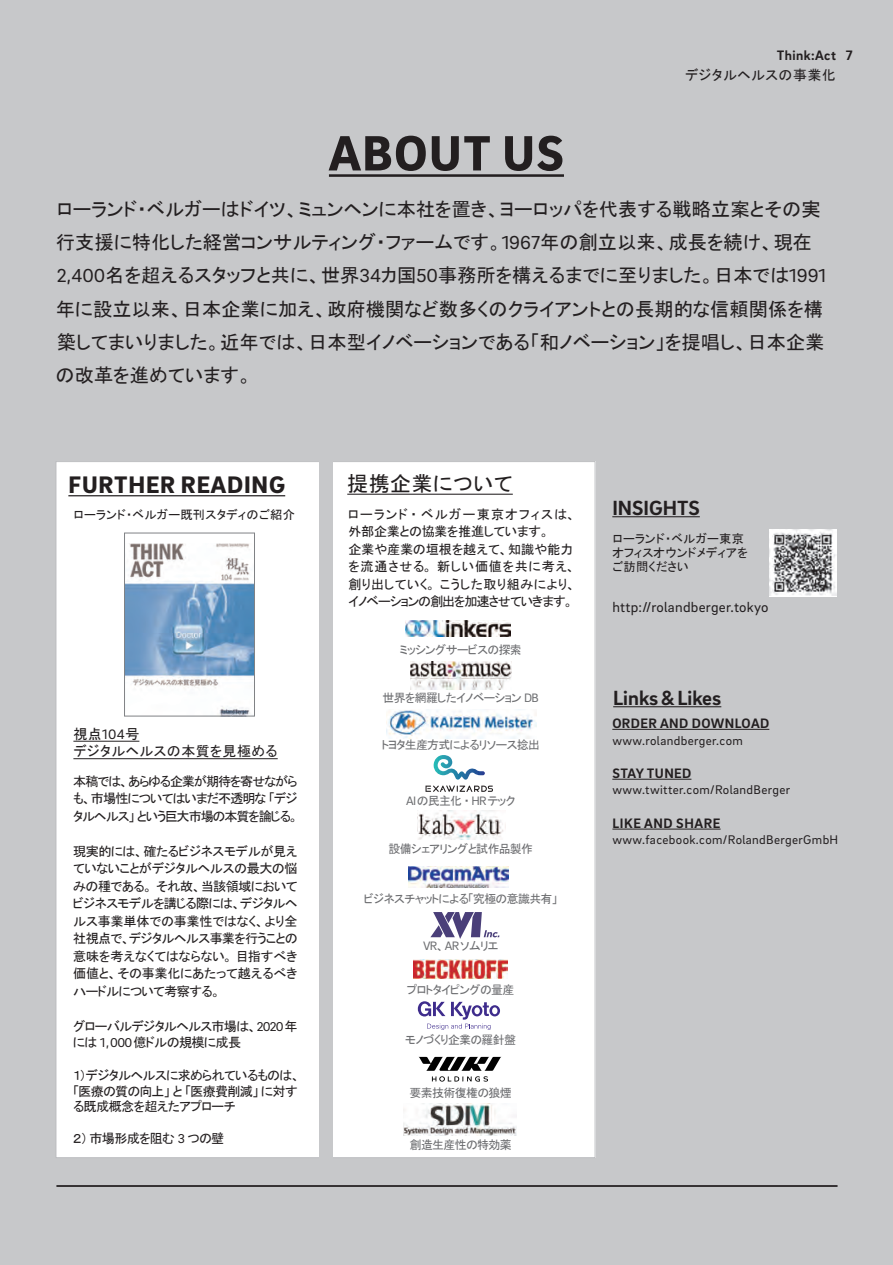
<style>
.page{position:relative;width:893px;height:1265px;background:#c7c8ca}
.page>*{position:absolute;margin:0;border:0;box-sizing:border-box;transform-origin:0 0}
.t1{font:900 50.75px "Brix Sans";letter-spacing:.03em;color:#231f20}
.t2{font:900 24.5px "Brix Sans";letter-spacing:.035em;color:#231f20}
.t3{font:700 21px "Brix Sans";color:#231f20}
.t4{font:21px "MS P Gothic";letter-spacing:.02em;color:#231f20}
.t5{font:19.25px/33.2px "MS P Gothic";color:#231f20}
.t6{font:14.7px "Brix Sans";letter-spacing:.02em;color:#231f20}
.t7{font:700 14px "Brix Sans";letter-spacing:.03em;color:#231f20}
.t8{font:14px/17.5px "MS P Gothic";letter-spacing:.03em;color:#231f20}
.t9{font:13.12px/17.5px "MS P Gothic";letter-spacing:-.05em;color:#231f20;text-align:justify}
.t10{font:13.12px/17.5px "MS P Gothic";letter-spacing:-.005em;color:#231f20}
.t11{font:12.78px "Brix Sans";letter-spacing:.03em;color:#231f20}
.t12{font:12.25px/14px "MS P Gothic";letter-spacing:.02em;color:#231f20}
.t13{font:11.9px "MS P Gothic";letter-spacing:-.05em;color:#6c6d70}
.s1{font-family:"Brix Sans"}
.s2{font-family:"Brix Sans";font-size:20.3px}
.s3{font-family:"Brix Sans";font-size:13.83px}
.s4{font-family:"Brix Sans";font-size:12.42px}
</style>
<div class="page">
<hr style="left:329px;top:174px;width:235px;height:3px;background:#231f20">
<div style="left:56px;top:462px;width:539px;height:696px;background:#fff"></div>
<hr style="left:613px;top:706px;width:108px;height:1px;background:#231f20">
<hr style="left:612px;top:729px;width:157px;height:1px;background:#231f20">
<hr style="left:612px;top:779px;width:79px;height:1px;background:#231f20">
<hr style="left:612px;top:829px;width:109px;height:1px;background:#231f20">
<hr style="left:612px;top:516px;width:88px;height:1px;background:#231f20">
<img style="left:769px;top:530px;width:67px;height:66px">
<hr style="left:347px;top:494px;width:166px;height:1px;background:#231f20">
<img style="left:410px;top:661px;width:101px;height:28px">
<img style="left:409px;top:867px;width:99px;height:21px">
<img style="left:387px;top:709px;width:149px;height:30px">
<img style="left:418px;top:811px;width:86px;height:28px">
<img style="left:406px;top:620px;width:104px;height:17px">
<img style="left:414px;top:960px;width:94px;height:18px">
<svg style="left:430px;top:912px;width:69px;height:27px"></svg>
<div style="left:319px;top:414px;width:13px;height:772px;background:#c7c8ca"></div>
<hr style="left:68px;top:495px;width:217px;height:1px;background:#231f20">
<img style="left:126px;top:543px;width:127px;height:171px">
<div style="left:124px;top:533px;width:131px;height:183px;border:1px solid #808285"></div>
<svg style="left:434px;top:755px;width:51px;height:25px"></svg>
<svg style="left:425px;top:786px;width:68px;height:6px"></svg>
<svg style="left:418px;top:1001px;width:82px;height:29px"></svg>
<hr style="left:56px;top:1185px;width:781px;height:2px;background:#231f20">
<hr style="left:73px;top:741px;width:66px;height:1px;background:#231f20">
<hr style="left:73px;top:758px;width:205px;height:1px;background:#231f20">
<svg style="left:419px;top:1057px;width:82px;height:25px"></svg>
<img style="left:403px;top:1103px;width:113px;height:33px">
<h1 class="t1" style="left:329px;top:120px;width:237px">ABOUT US</h1>
<p class="t7" style="left:777px;top:46px;width:77px">Think:Act 7</p>
<p class="t8" style="left:685px;top:67px;width:152px">デジタルヘルスの事業化</p>
<p class="t5" style="left:56px;top:192px;width:772px">ローランド・ベルガーはドイツ、ミュンヘンに本社を置き、ヨーロッパを代表する戦略立案とその実行支援に特化した経営コンサルティング・ファームです。<span class="s1">1967</span>年の創立以来、成長を続け、現在<span class="s1">2</span><span class="s2">,</span><span class="s1">400</span>名を超えるスタッフと共に、世界<span class="s1">34</span>カ国<span class="s1">50</span>事務所を構えるまでに至りました。日本では<span class="s1">1991</span>年に設立以来、日本企業に加え、政府機関など数多くのクライアントとの長期的な信頼関係を構築してまいりました。近年では、日本型イノベーションである「和ノベーション」を提唱し、日本企業の改革を進めています。</p>
<h2 class="t2" style="left:68px;top:469px;width:218px">FURTHER READING</h2>
<p class="t12" style="left:73px;top:508px;width:223px">ローランド・ベルガー既刊スタディのご紹介</p>
<p class="t8" style="left:73px;top:725px;width:206px">視点<span class="s1">104</span>号<br>デジタルヘルスの本質を見極める</p>
<p class="t9" style="left:73px;top:772px;width:227px">本稿では、あらゆる企業が期待を寄せながらも、市場性についてはいまだ不透明な「デジタルヘルス」という巨大市場の本質を論じる。</p>
<p class="t9" style="left:73px;top:842px;width:226px">現実的には、確たるビジネスモデルが見えていないことがデジタルヘルスの最大の悩みの種である。それ故、当該領域においてビジネスモデルを講じる際には、デジタルヘルス事業単体での事業性ではなく、より全社視点で、デジタルヘルス事業を行うことの意味を考えなくてはならない。目指すべき価値と、その事業化にあたって越えるべきハードルについて考察する。</p>
<p class="t9" style="left:73px;top:1018px;width:226px;line-height:15.8px">グローバルデジタルヘルス市場は、<span class="s1">2020</span>年には <span class="s1">1</span><span class="s3">,</span><span class="s1">000</span>億ドルの規模に成長</p>
<p class="t9" style="left:73px;top:1067px;width:229px;line-height:15.8px;text-align:left">１）デジタルヘルスに求められているものは、「医療の質の向上」と「医療費削減」に対する既成概念を超えたアプローチ</p>
<p class="t9" style="left:73px;top:1129px;width:153px">２）市場形成を阻む <span class="s1">3</span> つの壁</p>
<h3 class="t4" style="left:347px;top:473px;width:167px">提携企業について</h3>
<p class="t10" style="left:348px;top:505px;width:229px">ローランド・ベルガー東京オフィスは、外部企業との協業を推進しています。<br>企業や産業の垣根を越えて、知識や能力を流通させる。新しい価値を共に考え、創り出していく。こうした取り組みにより、イノベーションの創出を加速させていきます。</p>
<p class="t13" style="left:400px;top:643px;width:124px">ミッシングサービスの探索</p>
<p class="t13" style="left:383px;top:691px;width:158px">世界を網羅したイノベーション <span class="s4">DB</span></p>
<p class="t13" style="left:381px;top:739px;width:160px">トヨタ生産方式によるリソース捻出</p>
<p class="t13" style="left:406px;top:795px;width:111px"><span class="s4">AI</span>の民主化・ <span class="s4">HR</span>テック</p>
<p class="t13" style="left:389px;top:842px;width:146px">設備シェアリングと試作品製作</p>
<p class="t13" style="left:364px;top:893px;width:195px">ビジネスチャットによる「究極の意識共有」</p>
<p class="t13" style="left:423px;top:940px;width:77px"><span class="s4">VR</span>、<span class="s4">AR</span>ソムリエ</p>
<p class="t13" style="left:407px;top:984px;width:109px">プロトタイピングの量産</p>
<p class="t13" style="left:405px;top:1034px;width:112px">モノづくり企業の羅針盤</p>
<p class="t13" style="left:409px;top:1087px;width:104px">要素技術復権の狼煙</p>
<p class="t13" style="left:410px;top:1139px;width:103px">創造生産性の特効薬</p>
<h3 class="t3" style="left:612px;top:494px;width:89px">INSIGHTS</h3>
<p class="t12" style="left:612px;top:532px;width:137px">ローランド・ベルガー東京オフィスオウンドメディアをご訪問ください</p>
<p class="t6" style="left:612px;top:598px;width:158px">http://rolandberger.tokyo</p>
<h3 class="t3" style="left:613px;top:684px;width:110px">Links&amp;Likes</h3>
<p class="t7" style="left:612px;top:714px;width:159px">ORDER AND DOWNLOAD</p>
<p class="t11" style="left:612px;top:732px;width:132px">www.rolandberger.com</p>
<p class="t7" style="left:612px;top:764px;width:81px">STAY TUNED</p>
<p class="t11" style="left:612px;top:782px;width:179px">www.twitter.com/RolandBerger</p>
<p class="t7" style="left:612px;top:814px;width:110px">LIKE AND SHARE</p>
<p class="t11" style="left:612px;top:832px;width:227px">www.facebook.com/RolandBergerGmbH</p>
</div>
